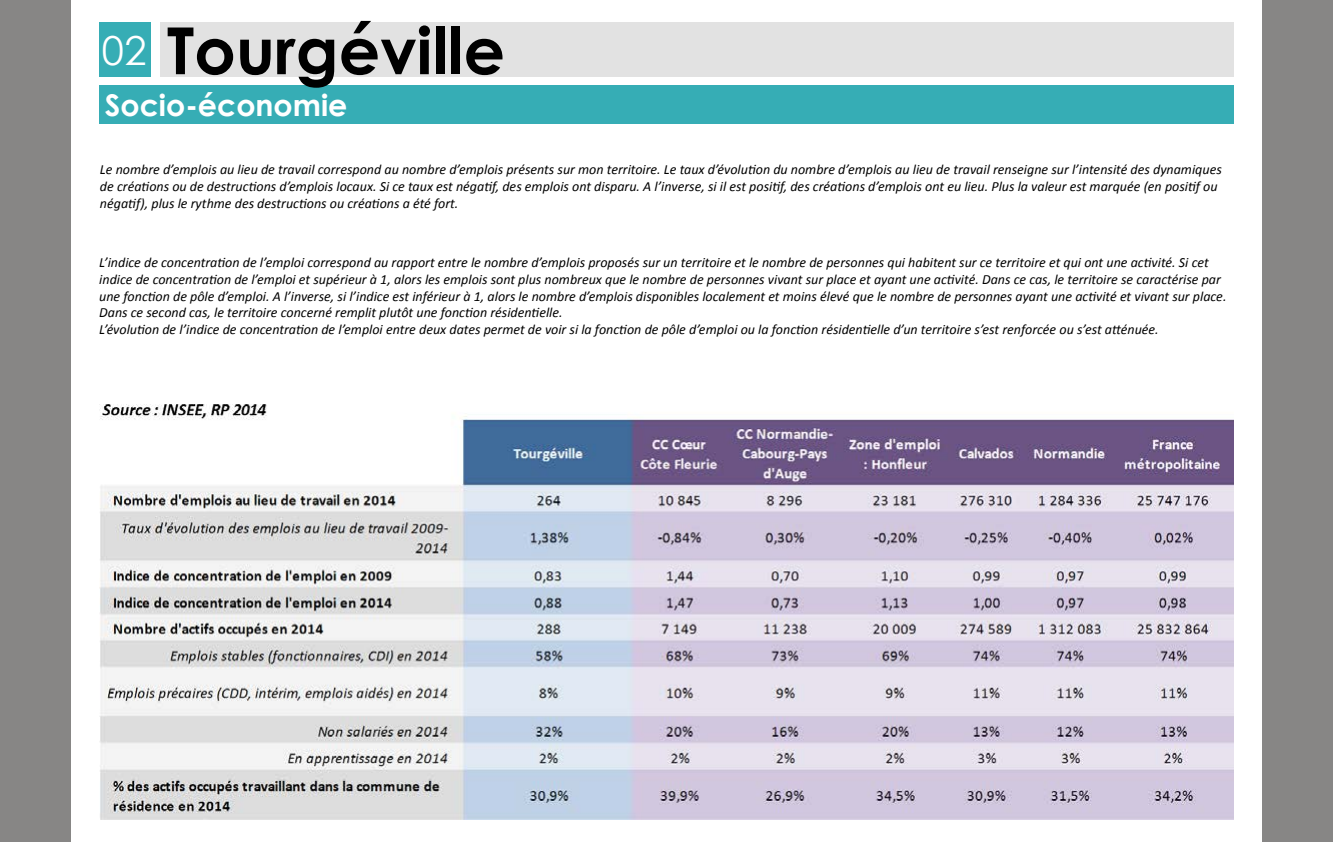
<style>
.page{position:relative;width:1333px;height:842px;background:#fff}
.page>*{position:absolute;margin:0;border:0;box-sizing:border-box;transform-origin:0 0}
.t1{font:700 65px "Century Gothic";color:#000}
.t2{font:40px "Century Gothic";color:#fff}
.t3{font:700 30px "Century Gothic";color:#fff}
.t4{font:italic 14px/16.8px "Calibri";color:#000}
</style>
<div class="page">
<div style="left:99px;top:23px;width:51px;height:54px;background:#36adb5"></div>
<div style="left:160px;top:23px;width:1073px;height:54px;background:#e2e2e2"></div>
<div style="left:99px;top:85px;width:1134px;height:39px;background:#36adb5"></div>
<div style="left:1261px;top:0;width:71px;height:842px;background:#878685"></div>
<div style="left:0;top:0;width:71px;height:842px;background:#878685"></div>
<img style="left:99px;top:404px;width:1134px;height:416px">
<h1 class="t1" style="left:167px;top:1px;width:339px">Tourgéville</h1>
<h2 class="t2" style="left:102px;top:23px;width:46px">02</h2>
<h3 class="t3" style="left:105px;top:82px;width:244px">Socio-économie</h3>
<p class="t4" style="left:100px;top:161px;width:1123px">Le nombre d’emplois au lieu de travail correspond au nombre d’emplois présents sur mon territoire. Le taux d’évolution du nombre d’emplois au lieu de travail renseigne sur l’intensité des dynamiques de créations ou de destructions d’emplois locaux. Si ce taux est négatif, des emplois ont disparu. A l’inverse, si il est positif, des créations d’emplois ont eu lieu. Plus la valeur est marquée (en positif ou négatif), plus le rythme des destructions ou créations a été fort.</p>
<p class="t4" style="left:99px;top:253px;width:1128px">L’indice de concentration de l’emploi correspond au rapport entre le nombre d’emplois proposés sur un territoire et le nombre de personnes qui habitent sur ce territoire et qui ont une activité. Si cet indice de concentration de l’emploi et supérieur à 1, alors les emplois sont plus nombreux que le nombre de personnes vivant sur place et ayant une activité. Dans ce cas, le territoire se caractérise par une fonction de pôle d’emploi. A l’inverse, si l’indice est inférieur à 1, alors le nombre d’emplois disponibles localement et moins élevé que le nombre de personnes ayant une activité et vivant sur place.<br>Dans ce second cas, le territoire concerné remplit plutôt une fonction résidentielle.<br>L’évolution de l’indice de concentration de l’emploi entre deux dates permet de voir si la fonction de pôle d’emploi ou la fonction résidentielle d’un territoire s’est renforcée ou s’est atténuée.</p>
</div>
